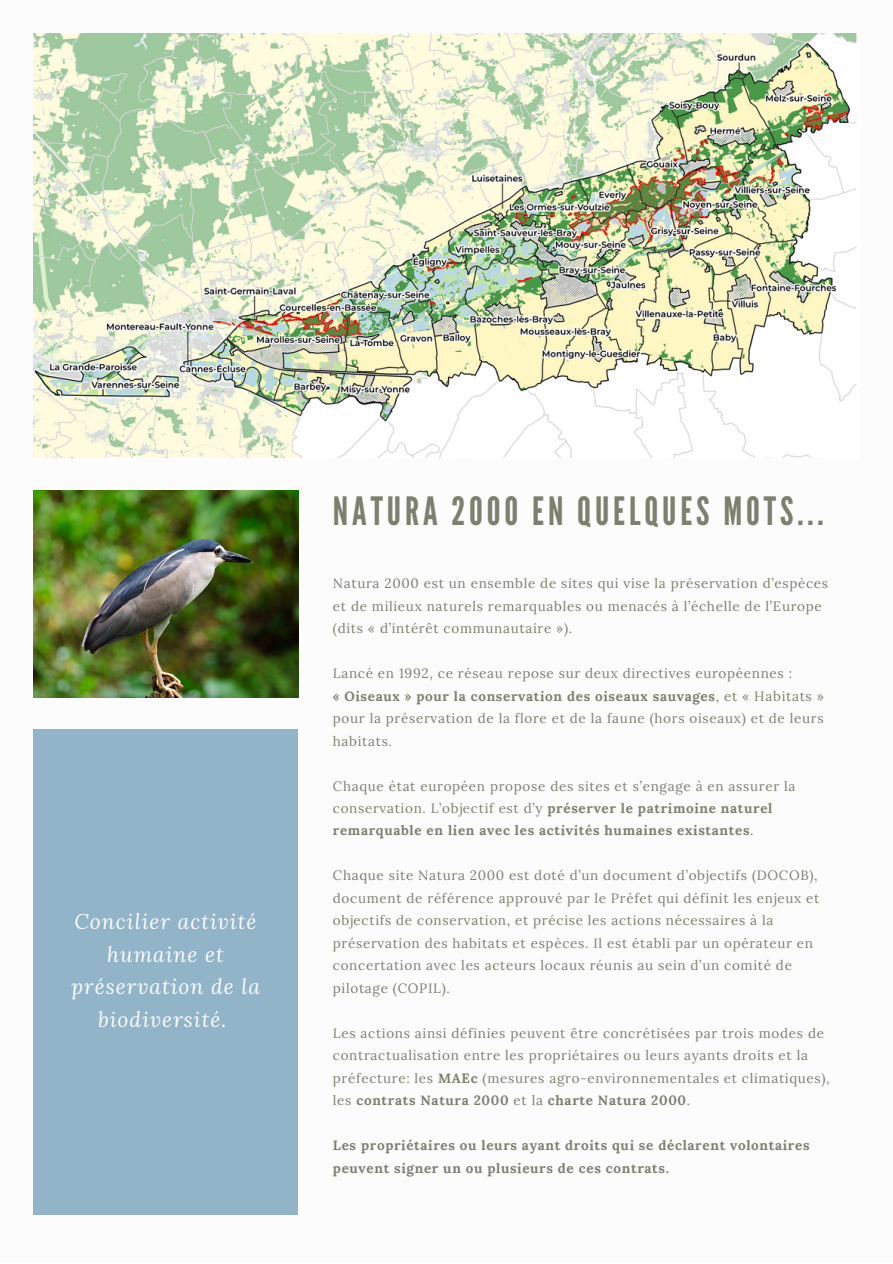
<style>
.page{position:relative;width:893px;height:1264px;background:#fff}
.page>*{position:absolute;margin:0;border:0;box-sizing:border-box;transform-origin:0 0}
.t1{font:39px "League Gothic";letter-spacing:.1em;color:#7d806f}
.t2{font:italic 21px/32.5px "Lora";letter-spacing:.05em;color:#fcfcfc;text-align:center}
.t3{font:13.5px/22.5px "Lora";letter-spacing:.05em;color:#7d806f}
.t4{font:700 13.5px/22.5px "Lora";letter-spacing:.05em;color:#7d806f}
.s1{font-weight:700}
</style>
<div class="page">
<img style="left:33px;top:33px;width:824px;height:424px">
<img style="left:33px;top:491px;width:266px;height:206px">
<div style="left:33px;top:729px;width:265px;height:485px;background:#92b4c9"></div>
<p class="t2" style="left:71px;top:904px;width:190px">Concilier activité humaine et préservation de la biodiversité.</p>
<p class="t1" style="left:333px;top:489px;width:492px">NATURA 2000 EN QUELQUES MOTS...</p>
<p class="t3" style="left:333px;top:572px;width:496px">Natura 2000 est un ensemble de sites qui vise la préservation d’espèces et de milieux naturels remarquables ou menacés à l’échelle de l’Europe (dits « d’intérêt communautaire »).</p>
<p class="t3" style="left:333px;top:662px;width:492px">Lancé en 1992, ce réseau repose sur deux directives européennes :<br><span class="s1">« Oiseaux » pour la conservation des oiseaux sauvages</span>, et « Habitats » pour la préservation de la flore et de la faune (hors oiseaux) et de leurs habitats.</p>
<p class="t3" style="left:333px;top:774px;width:464px">Chaque état européen propose des sites et s’engage à en assurer la conservation. L’objectif est d’y <span class="s1">préserver le patrimoine naturel remarquable en lien avec les activités humaines existantes</span>.</p>
<p class="t3" style="left:333px;top:864px;width:488px">Chaque site Natura 2000 est doté d’un document d’objectifs (DOCOB), document de référence approuvé par le Préfet qui définit les enjeux et objectifs de conservation, et précise les actions nécessaires à la préservation des habitats et espèces. Il est établi par un opérateur en concertation avec les acteurs locaux réunis au sein d’un comité de</p>
<p class="t3" style="left:333px;top:976px;width:118px">pilotage (COPIL).</p>
<p class="t3" style="left:333px;top:1021px;width:498px">Les actions ainsi définies peuvent être concrétisées par trois modes de contractualisation entre les propriétaires ou leurs ayants droits et la préfecture: les <span class="s1">MAEc</span> (mesures agro-environnementales et climatiques), les <span class="s1">contrats Natura 2000</span> et la <span class="s1">charte Natura 2000</span>.</p>
<p class="t4" style="left:333px;top:1134px;width:478px">Les propriétaires ou leurs ayant droits qui se déclarent volontaires peuvent signer un ou plusieurs de ces contrats.</p>
</div>
